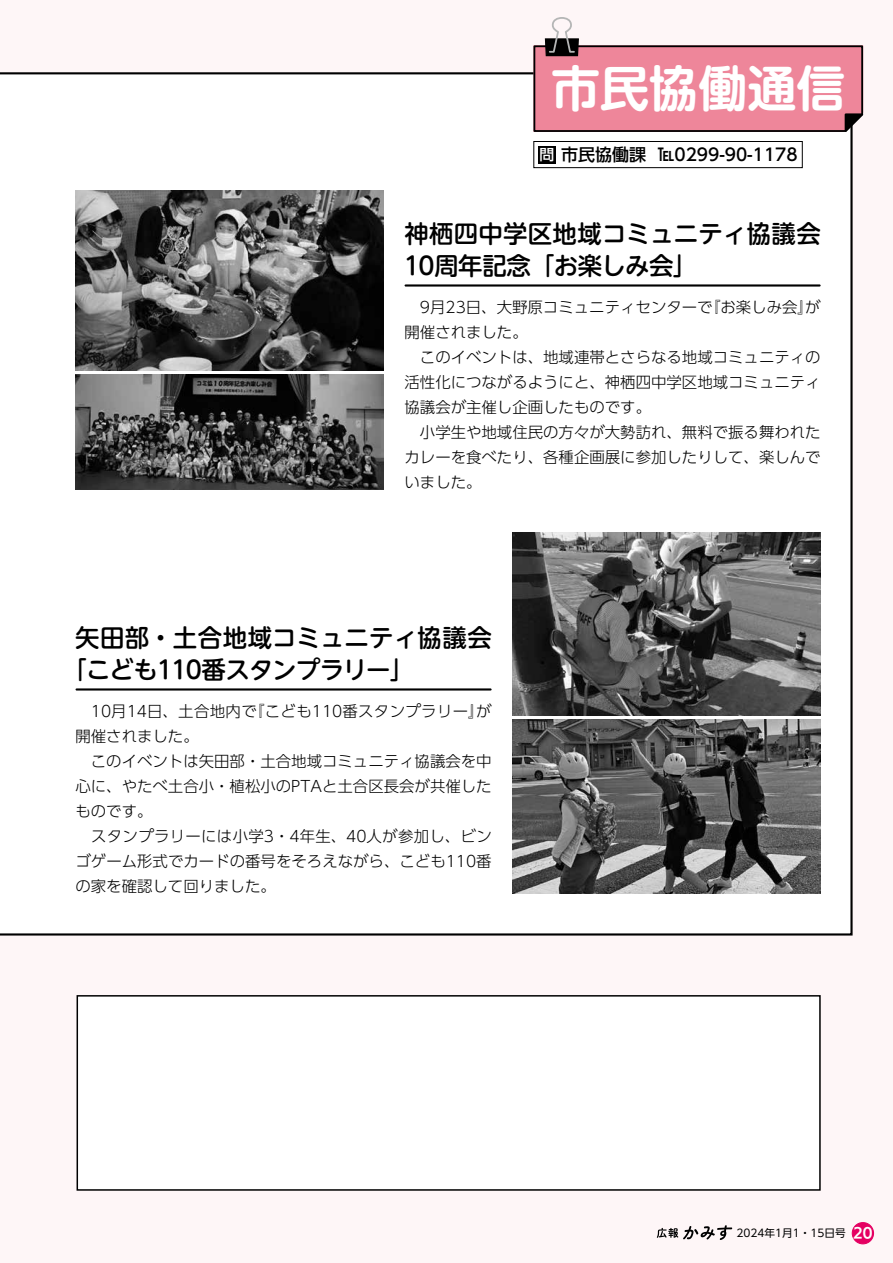
<style>
.page{position:relative;width:893px;height:1263px;background:#fef6f7}
.page>*{position:absolute;margin:0;border:0;box-sizing:border-box;transform-origin:0 0}
.t1{font:700 49.05px "UD Shin M Go Pr 6 De";color:#fff}
.t2{font:500 24.45px/32px "UD Shin M Go Pr 6";letter-spacing:-.015em;color:#000}
.t3{font:500 16.95px "UD Shin Go Pr 6";color:#000}
.t4{font:300 15.45px/25px "UD Shin Go Pro";color:#000}
.t5{font:300 15.45px "UD Shin Go Pro";letter-spacing:.025em;color:#000}
.t6{font:500 14.85px "UD Shin Go Pr 6 N";color:#fff}
.t7{font:13.8px "UD Kakugo Small Pr 6 B";color:#fff}
.t8{font:10.65px "UD Shin Go Pr 6";color:#000}
</style>
<div class="page">
<div style="left:0;top:72px;width:853px;height:863px;background:#fff"></div>
<svg style="left:533px;top:17px;width:331px;height:119px"></svg>
<div style="left:77px;top:996px;width:743px;height:194px;background:#fff"></div>
<div style="left:77px;top:995px;width:744px;height:196px;border:2px solid #000"></div>
<div style="left:538px;top:146px;width:17px;height:17px;background:#000"></div>
<div style="left:533px;top:141px;width:270px;height:27px;border:1px solid #000"></div>
<hr style="left:406px;top:284px;width:414px;height:3px;background:#000">
<img style="left:75px;top:191px;width:308px;height:180px">
<img style="left:75px;top:375px;width:308px;height:115px">
<hr style="left:77px;top:688px;width:414px;height:2px;background:#000">
<img style="left:513px;top:532px;width:308px;height:183px">
<img style="left:513px;top:719px;width:308px;height:174px">
<div style="left:852px;top:1222px;width:21px;height:22px;background:#e50062;border-radius:50%"></div>
<div style="left:852px;top:1222px;width:22px;height:22px;border:1px solid #e50062;border-radius:50%"></div>
<svg style="left:657px;top:1225px;width:75px;height:15px"></svg>
<h1 class="t1" style="left:551px;top:47px;width:296px">市民協働通信</h1>
<p class="t3" style="left:657px;top:141px;width:142px">TEL0299-90-1178</p>
<p class="t3" style="left:561px;top:141px;width:87px">市民協働課</p>
<p class="t6" style="left:539px;top:143px;width:16px">問</p>
<h2 class="t2" style="left:404px;top:216px;width:418px">神栖四中学区地域コミュニティ協議会<br>10周年記念「お楽しみ会「</h2>
<p class="t4" style="left:705px;top:294px;width:117px">『お楽しみ会が』</p>
<p class="t4" style="left:404px;top:294px;width:418px">　9月23日、大野原コミュニティセンターで<br>開催されました。<br>　このイベントは、地域連帯とさらなる地域コミュニティの活性化につながるようにと、神栖四中学区地域コミュニティ協議会が主催し企画したものです。<br>　小学生や地域住民の方々が大勢訪れ、無料で振る舞われたカレーを食べたり、各種企画展に参加したりして、楽しんでいました。</p>
<h2 class="t2" style="left:62px;top:620px;width:431px;text-indent:13px">矢田部・土合地域コミュニティ協議会「こども110番スタンプラリー「</h2>
<p class="t5" style="left:249px;top:698px;width:244px">『こども110番スタンプラリーが』</p>
<p class="t4" style="left:75px;top:698px;width:418px">　10月14日、土合地内で<br>開催されました。<br>　このイベントは矢田部・土合地域コミュニティ協議会を中心に、やたべ土合小・植松小のPTAと土合区長会が共催したものです。<br>　スタンプラリーには小学3・4年生、40人が参加し、ビンゴゲーム形式でカードの番号をそろえながら、こども110番の家を確認して回りました。</p>
<p class="t8" style="left:736px;top:1224px;width:111px">2024年1月1・15日号</p>
<p class="t7" style="left:853px;top:1225px;width:21px">20</p>
</div>
